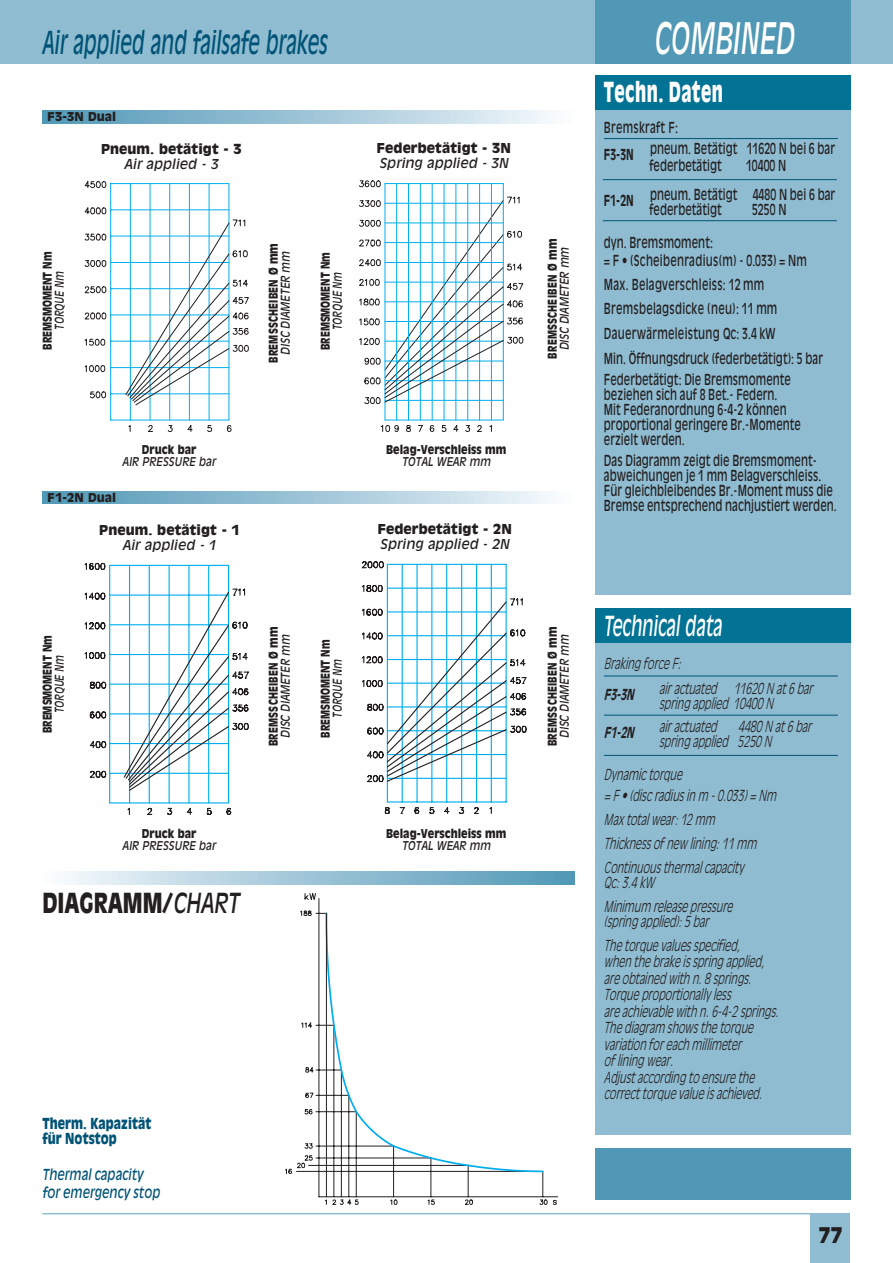
<style>
.page{position:relative;width:893px;height:1263px;background:#fff}
.page>*{position:absolute;margin:0;border:0;box-sizing:border-box;transform-origin:0 0}
.t1{font:italic 42.9px "Antique Olive";letter-spacing:.005em;color:#fff;scale:.62 1}
.t2{font:italic 31.2px "Antique Olive";color:#005376;scale:.62 1}
.t3{font:900 27.3px "Antique Olive";color:#231f20;scale:.77 1}
.t4{font:italic 27.3px "Antique Olive";color:#fff;scale:.62 1}
.t5{font:900 27.3px "Antique Olive";letter-spacing:.025em;color:#fff;scale:.62 1}
.t6{font:900 21px "Antique Olive";color:#231f20;scale:.93 1}
.t7{font:italic 300 15px/16.5px "Antique Olive";letter-spacing:.005em;color:#231f20;scale:.7 1}
.t8{font:15px/15px "Antique Olive";letter-spacing:.005em;color:#231f20;scale:.7 1}
.t9{font:15px/24.9px "Antique Olive";letter-spacing:.025em;color:#231f20;scale:.7 1}
.t10{font:italic 15px/18px "Antique Olive";letter-spacing:.005em;color:#005376;scale:.8 1}
.t11{font:900 15px/15px "Antique Olive";letter-spacing:.005em;color:#005376;scale:.8 1}
.t12{font:italic 700 15px "Antique Olive";color:#231f20;scale:.7 1}
.t13{font:900 13.5px "Antique Olive";letter-spacing:.005em;color:#231f20}
.t14{font:italic 13.5px "Antique Olive";letter-spacing:.005em;color:#231f20}
.t15{font:italic 12px "Antique Olive";color:#231f20;scale:.88 1}
.t16{font:900 12px "Antique Olive";letter-spacing:.025em;color:#231f20;scale:.8 1}
.t17{font:900 12px "Antique Olive";color:#231f20;scale:.88 1}
.t18{font:900 12px "Antique Olive";color:#231f20;scale:.8 1}
.t19{font:italic 12px "Antique Olive";color:#231f20;scale:.8 1}
.t20{font:900 12px "Antique Olive";color:#231f20}
.s1{font-weight:700}
.s2{font-weight:400;font-style:italic}
</style>
<div class="page">
<svg style="left:359px;top:180px;width:165px;height:252px"></svg>
<svg style="left:84px;top:181px;width:165px;height:251px"></svg>
<svg style="left:285px;top:893px;width:273px;height:312px"></svg>
<svg style="left:325px;top:912px;width:219px;height:261px"></svg>
<hr style="left:326px;top:913px;width:1px;height:284px;background:#231f20">
<svg style="left:42px;top:111px;width:508px;height:12px;background:#9dc4d6"></svg>
<div style="left:595px;top:633px;width:255px;height:502px;background:#8fbcd1"></div>
<div style="left:595px;top:99px;width:255px;height:496px;background:#8fbcd1"></div>
<div style="left:595px;top:608px;width:255px;height:34px;background:#027395"></div>
<div style="left:595px;top:76px;width:255px;height:34px;background:#027395"></div>
<svg style="left:68px;top:872px;width:506px;height:12px;background:#9dc4d6"></svg>
<div style="left:0;top:0;width:892px;height:64px;background:#8fbcd1"></div>
<div style="left:595px;top:0;width:255px;height:64px;background:#5098b5"></div>
<div style="left:595px;top:1148px;width:255px;height:51px;background:#5098b5"></div>
<svg style="left:361px;top:561px;width:166px;height:253px"></svg>
<svg style="left:42px;top:491px;width:508px;height:13px;background:#9dc4d6"></svg>
<div style="left:810px;top:1213px;width:40px;height:50px;background:#8fbcd1"></div>
<hr style="left:42px;top:1213px;width:808px;height:1px;background:#8fbcd1">
<svg style="left:84px;top:562px;width:165px;height:253px"></svg>
<hr style="left:604px;top:138px;width:233px;height:1px;background:#005376">
<hr style="left:604px;top:676px;width:233px;height:1px;background:#005376">
<hr style="left:604px;top:755px;width:233px;height:1px;background:#005376">
<hr style="left:603px;top:179px;width:233px;height:1px;background:#005376">
<hr style="left:603px;top:220px;width:233px;height:1px;background:#005376">
<hr style="left:604px;top:715px;width:233px;height:1px;background:#005376">
<h2 class="t2" style="left:42px;top:30px;width:461px">Air applied and failsafe brakes</h2>
<h1 class="t1" style="left:654px;top:20px;width:228px">COMBINED</h1>
<p class="t20" style="left:48px;top:112px;width:70px">F3-3N Dual</p>
<p class="t13" style="left:101px;top:144px;width:142px">Pneum. betätigt - 3</p>
<p class="t14" style="left:124px;top:159px;width:95px">Air applied - 3</p>
<p class="t16" style="left:268px;top:363px;width:151px;rotate:-90deg">BREMSSCHEIBEN Ø mm</p>
<p class="t18" style="left:43px;top:350px;width:124px;rotate:-90deg">BREMSMOMENT Nm</p>
<p class="t15" style="left:280px;top:355px;width:119px;rotate:-90deg">DISC DIAMETER mm</p>
<p class="t19" style="left:55px;top:330px;width:74px;rotate:-90deg">TORQUE Nm</p>
<p class="t13" style="left:377px;top:142px;width:135px">Federbetätigt - 3N</p>
<p class="t14" style="left:379px;top:157px;width:131px">Spring applied - 3N</p>
<p class="t16" style="left:547px;top:359px;width:151px;rotate:-90deg">BREMSSCHEIBEN Ø mm</p>
<p class="t18" style="left:320px;top:350px;width:124px;rotate:-90deg">BREMSMOMENT Nm</p>
<p class="t15" style="left:559px;top:350px;width:119px;rotate:-90deg">DISC DIAMETER mm</p>
<p class="t19" style="left:332px;top:330px;width:74px;rotate:-90deg">TORQUE Nm</p>
<p class="t17" style="left:142px;top:445px;width:64px">Druck bar</p>
<p class="t15" style="left:122px;top:457px;width:108px">AIR PRESSURE bar</p>
<p class="t20" style="left:48px;top:492px;width:70px">F1-2N Dual</p>
<p class="t17" style="left:386px;top:445px;width:138px">Belag-Verschleiss mm</p>
<p class="t15" style="left:402px;top:457px;width:102px">TOTAL WEAR mm</p>
<h3 class="t5" style="left:604px;top:81px;width:193px">Techn. Daten</h3>
<p class="t8" style="left:604px;top:118px;width:332px;line-height:21px">Bremskraft F:<br><span class="s1">F3-3N</span> pneum. Betätigt 11620 N bei 6 bar</p>
<p class="t8" style="left:649px;top:159px;width:105px">federbetätigt</p>
<p class="t8" style="left:604px;top:151px;width:332px;line-height:29.5px;text-indent:142px">10400 N<br><span class="s1">F1-2N</span> pneum. Betätigt 4480 N bei 6 bar</p>
<p class="t8" style="left:649px;top:203px;width:105px">federbetätigt</p>
<p class="t8" style="left:752px;top:203px;width:51px">5250 N</p>
<p class="t8" style="left:604px;top:234px;width:291px;line-height:18px">dyn. Bremsmoment:<br>= F • (Scheibenradius(m) - 0.033) = Nm</p>
<p class="t9" style="left:604px;top:273px;width:315px">Max. Belagverschleiss: 12 mm Bremsbelagsdicke (neu): 11 mm Dauerwärmeleistung Qc: 3.4 kW<br>Min. Öffnungsdruck (federbetätigt): 5 bar</p>
<p class="t8" style="left:604px;top:373px;width:283px">Federbetätigt: Die Bremsmomente beziehen sich auf 8 Bet.- Federn.<br>Mit Federanordnung 6-4-2 können proportional geringere Br.-Momente erzielt werden.</p>
<p class="t8" style="left:604px;top:454px;width:334px">Das Diagramm zeigt die Bremsmoment&shy;abweichungen je 1 mm Belagverschleiss.<br>Für gleichbleibendes Br.-Moment muss die Bremse entsprechend nachjustiert werden.</p>
<p class="t13" style="left:99px;top:525px;width:142px">Pneum. betätigt - 1</p>
<p class="t14" style="left:123px;top:540px;width:95px">Air applied - 1</p>
<p class="t13" style="left:378px;top:524px;width:135px">Federbetätigt - 2N</p>
<p class="t14" style="left:380px;top:539px;width:131px">Spring applied - 2N</p>
<p class="t16" style="left:268px;top:746px;width:151px;rotate:-90deg">BREMSSCHEIBEN Ø mm</p>
<p class="t18" style="left:43px;top:733px;width:124px;rotate:-90deg">BREMSMOMENT Nm</p>
<p class="t15" style="left:280px;top:738px;width:119px;rotate:-90deg">DISC DIAMETER mm</p>
<p class="t19" style="left:55px;top:713px;width:74px;rotate:-90deg">TORQUE Nm</p>
<p class="t16" style="left:547px;top:746px;width:151px;rotate:-90deg">BREMSSCHEIBEN Ø mm</p>
<p class="t18" style="left:320px;top:738px;width:124px;rotate:-90deg">BREMSMOMENT Nm</p>
<p class="t15" style="left:559px;top:738px;width:119px;rotate:-90deg">DISC DIAMETER mm</p>
<p class="t19" style="left:332px;top:718px;width:74px;rotate:-90deg">TORQUE Nm</p>
<p class="t17" style="left:142px;top:829px;width:64px">Druck bar</p>
<p class="t15" style="left:122px;top:841px;width:108px">AIR PRESSURE bar</p>
<h3 class="t3" style="left:42px;top:892px;width:258px">DIAGRAMM/<span class="s2">CHART</span></h3>
<p class="t17" style="left:386px;top:829px;width:138px">Belag-Verschleiss mm</p>
<p class="t15" style="left:402px;top:841px;width:102px">TOTAL WEAR mm</p>
<h3 class="t4" style="left:604px;top:615px;width:192px">Technical data</h3>
<p class="t7" style="left:604px;top:656px;width:115px">Braking force F:</p>
<p class="t12" style="left:604px;top:688px;width:49px">F3-3N</p>
<p class="t7" style="left:659px;top:682px;width:225px;line-height:15px">airactuated 11620 N at6 bar spring applied 10400 N</p>
<p class="t12" style="left:604px;top:727px;width:49px">F1-2N</p>
<p class="t7" style="left:659px;top:720px;width:223px;line-height:15px">airactuated 4480 N at6 bar spring applied 5250 N</p>
<p class="t7" style="left:604px;top:765px;width:251px;line-height:21px">Dynamictorque<br>= F •(discradiusin m -0.033)= Nm</p>
<p class="t7" style="left:604px;top:808px;width:223px;line-height:24px">Maxtotalwear:12 mm<br>Thicknessofnew lining:11 mm<br>Continuousthermalcapacity</p>
<p class="t7" style="left:604px;top:871px;width:189px;line-height:24px">Qc:3.4 kW<br>Minimum release pressure</p>
<p class="t7" style="left:604px;top:910px;width:200px;line-height:24px">(spring applied):5 bar<br>The torque valuesspecified,</p>
<p class="t7" style="left:604px;top:954px;width:255px">when the brake isspring applied, are obtained with n.8 springs.<br>Torque proportionally less<br>are achievable with n.6-4-2 springs.<br>The diagram showsthe torque variation foreach millimeter oflining wear.<br>Adjustaccording to ensure the correcttorque value isachieved.</p>
<p class="t11" style="left:42px;top:1117px;width:138px">Therm. Kapazität für Notstop</p>
<p class="t10" style="left:42px;top:1167px;width:149px">Thermal capacity for emergency stop</p>
<h3 class="t6" style="left:818px;top:1227px;width:27px">77</h3>
</div>
